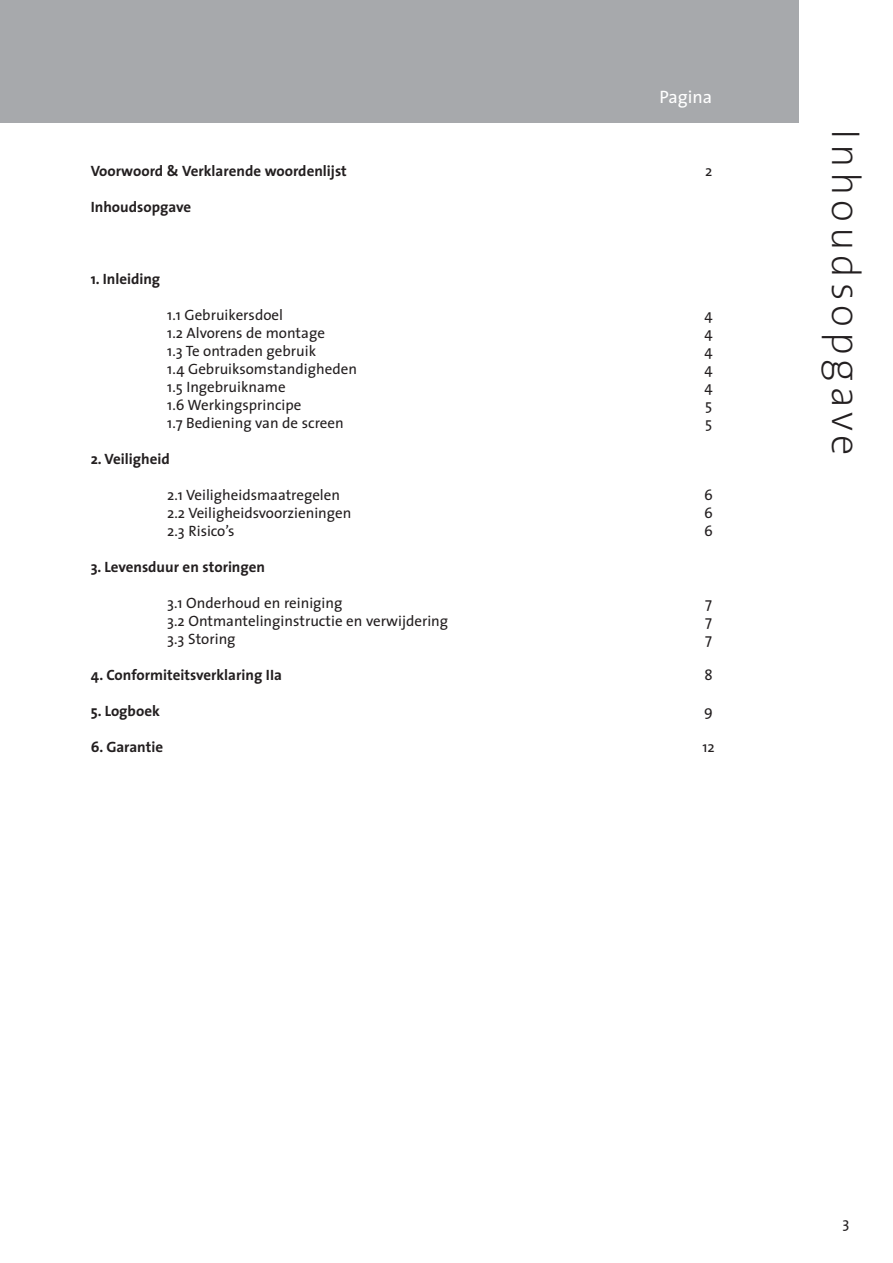
<style>
.page{position:relative;width:893px;height:1263px;background:#fff}
.page>*{position:absolute;margin:0;border:0;box-sizing:border-box;transform-origin:0 0}
.t1{font:200 40.5px "The Sans";letter-spacing:.12em;color:#231f20}
.t2{font:18px "The Sans";color:#fff}
.t3{font:15px "The Sans";color:#231f20}
.t4{font:700 15px "The Sans";color:#231f20}
</style>
<div class="page">
<div style="left:0;top:0;width:893px;height:123px;background:#a7a9ac"></div>
<div style="left:799px;top:0;width:94px;height:1263px;background:#fff"></div>
<p class="t2" style="left:659px;top:90px;width:54px">Pagina</p>
<p class="t4" style="left:91px;top:164px;width:258px">Voorwoord &amp; Verklarende woordenlijst</p>
<p class="t3" style="left:705px;top:165px;width:9px">2</p>
<p class="t4" style="left:91px;top:200px;width:102px">Inhoudsopgave</p>
<p class="t4" style="left:91px;top:272px;width:71px">1. Inleiding</p>
<p class="t3" style="left:167px;top:309px;width:117px">1.1 Gebruikersdoel</p>
<p class="t3" style="left:704px;top:309px;width:10px">4</p>
<p class="t3" style="left:167px;top:327px;width:159px">1.2 Alvorens de montage</p>
<p class="t3" style="left:704px;top:327px;width:10px">4</p>
<p class="t3" style="left:167px;top:345px;width:150px">1.3 Te ontraden gebruik</p>
<p class="t3" style="left:704px;top:345px;width:10px">4</p>
<p class="t3" style="left:167px;top:363px;width:191px">1.4 Gebruiksomstandigheden</p>
<p class="t3" style="left:704px;top:363px;width:10px">4</p>
<p class="t3" style="left:167px;top:381px;width:120px">1.5 Ingebruikname</p>
<p class="t3" style="left:704px;top:381px;width:10px">4</p>
<p class="t3" style="left:167px;top:399px;width:136px">1.6 Werkingsprincipe</p>
<p class="t3" style="left:705px;top:399px;width:9px">5</p>
<p class="t3" style="left:167px;top:417px;width:178px">1.7 Bediening van de screen</p>
<p class="t3" style="left:705px;top:417px;width:9px">5</p>
<p class="t4" style="left:91px;top:452px;width:81px">2. Veiligheid</p>
<p class="t3" style="left:167px;top:489px;width:174px">2.1 Veiligheidsmaatregelen</p>
<p class="t3" style="left:704px;top:489px;width:10px">6</p>
<p class="t3" style="left:167px;top:507px;width:186px">2.2 Veiligheidsvoorzieningen</p>
<p class="t3" style="left:704px;top:507px;width:10px">6</p>
<p class="t3" style="left:167px;top:525px;width:69px">2.3 Risico’s</p>
<p class="t3" style="left:704px;top:525px;width:10px">6</p>
<p class="t4" style="left:91px;top:560px;width:176px">3. Levensduur en storingen</p>
<p class="t3" style="left:167px;top:597px;width:177px">3.1 Onderhoud en reiniging</p>
<p class="t3" style="left:705px;top:597px;width:8px">7</p>
<p class="t3" style="left:167px;top:615px;width:282px">3.2 Ontmantelinginstructie en verwijdering</p>
<p class="t3" style="left:705px;top:615px;width:8px">7</p>
<p class="t3" style="left:167px;top:633px;width:70px">3.3 Storing</p>
<p class="t3" style="left:705px;top:633px;width:8px">7</p>
<p class="t4" style="left:91px;top:668px;width:193px">4. Conformiteitsverklaring IIa</p>
<p class="t3" style="left:704px;top:669px;width:10px">8</p>
<p class="t4" style="left:91px;top:704px;width:71px">5. Logboek</p>
<p class="t3" style="left:704px;top:705px;width:10px">9</p>
<p class="t4" style="left:91px;top:740px;width:74px">6. Garantie</p>
<p class="t3" style="left:702px;top:741px;width:14px">12</p>
<h1 class="t1" style="left:861px;top:129px;width:328px;rotate:90deg">Inhoudsopgave</h1>
<p class="t3" style="left:842px;top:1217px;width:8px">3</p>
</div>
